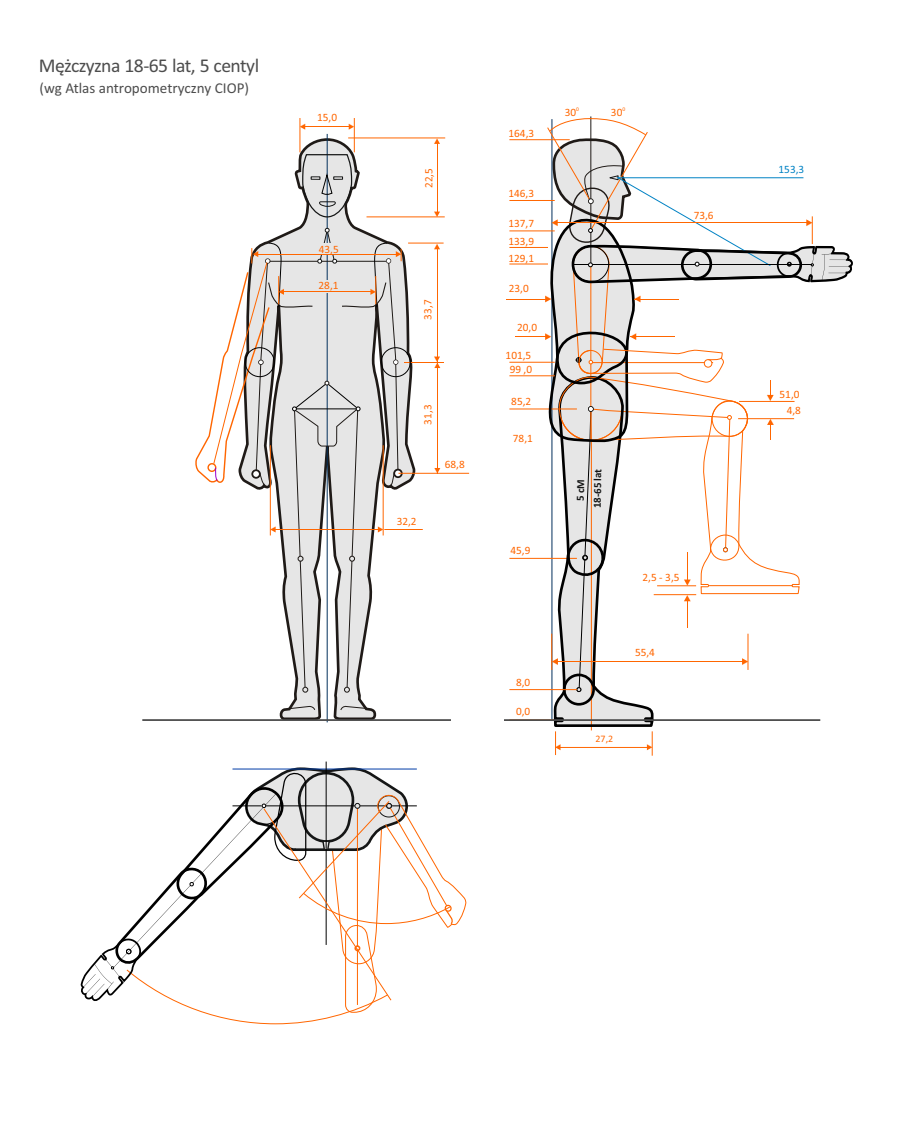
<style>
.page{position:relative;width:922px;height:1134px;background:#fff}
.page>*{position:absolute;margin:0;border:0;box-sizing:border-box;transform-origin:0 0}
.t1{font:19.62px "Calibri";letter-spacing:-.025em;color:#4d4d4d}
.t2{font:15.12px "Calibri";color:#4d4d4d}
.t3{font:11.25px/13.5px "Calibri";color:#f60;text-align:center}
.t4{font:11.25px "Calibri";color:#0082c4}
.t5{font:700 10.88px "Calibri";color:#151616}
.t6{font:10px "Calibri";color:#f60}
.t7{font:5.62px "Calibri";color:#f60}
</style>
<div class="page">
<hr style="left:509px;top:139px;width:60px;height:1px;background:#f60">
<hr style="left:509px;top:362px;width:45px;height:1px;background:#f60">
<hr style="left:509px;top:558px;width:67px;height:1px;background:#f60">
<hr style="left:509px;top:200px;width:45px;height:1px;background:#f60">
<hr style="left:509px;top:231px;width:45px;height:1px;background:#f60">
<hr style="left:509px;top:264px;width:39px;height:1px;background:#f60">
<hr style="left:590px;top:116px;width:1px;height:150px;background:#1f1a17">
<hr style="left:509px;top:409px;width:67px;height:1px;background:#f60">
<svg style="left:300px;top:124px;width:5px;height:6px"></svg>
<hr style="left:302px;top:126px;width:47px;height:1px;background:#f60">
<svg style="left:348px;top:124px;width:6px;height:6px"></svg>
<hr style="left:299px;top:118px;width:1px;height:34px;background:#f60">
<hr style="left:354px;top:118px;width:1px;height:34px;background:#f60">
<svg style="left:279px;top:137px;width:137px;height:582px"></svg>
<hr style="left:327px;top:134px;width:1px;height:588px;background:#03305c">
<hr style="left:348px;top:138px;width:97px;height:1px;background:#f60">
<hr style="left:366px;top:217px;width:78px;height:1px;background:#f60">
<svg style="left:301px;top:153px;width:52px;height:65px;background:#c4c4c5"></svg>
<hr style="left:408px;top:243px;width:35px;height:1px;background:#f60">
<hr style="left:404px;top:362px;width:39px;height:1px;background:#f60">
<hr style="left:398px;top:473px;width:71px;height:1px;background:#f60">
<svg style="left:287px;top:706px;width:28px;height:5px"></svg>
<svg style="left:340px;top:706px;width:30px;height:5px"></svg>
<div style="left:381px;top:347px;width:29px;height:30px;border:1px solid #000;border-radius:50%"></div>
<hr style="left:509px;top:689px;width:67px;height:1px;background:#f60">
<svg style="left:434px;top:139px;width:6px;height:5px"></svg>
<hr style="left:436px;top:143px;width:1px;height:70px;background:#f60">
<svg style="left:434px;top:212px;width:6px;height:5px"></svg>
<svg style="left:434px;top:244px;width:6px;height:5px"></svg>
<hr style="left:436px;top:249px;width:1px;height:224px;background:#f60">
<svg style="left:434px;top:468px;width:6px;height:5px"></svg>
<svg style="left:434px;top:357px;width:6px;height:11px"></svg>
<svg style="left:195px;top:227px;width:207px;height:466px"></svg>
<hr style="left:384px;top:529px;width:38px;height:1px;background:#f60">
<div style="left:315px;top:280px;width:21px;height:12px;background:#e6e6e6"></div>
<hr style="left:281px;top:292px;width:92px;height:1px;background:#f60">
<hr style="left:326px;top:761px;width:1px;height:184px;background:#000">
<svg style="left:80px;top:766px;width:386px;height:258px"></svg>
<hr style="left:142px;top:719px;width:309px;height:2px;background:#4d4d4d">
<hr style="left:504px;top:719px;width:316px;height:2px;background:#4d4d4d">
<hr style="left:506px;top:299px;width:42px;height:1px;background:#f60">
<hr style="left:515px;top:336px;width:34px;height:1px;background:#f60">
<hr style="left:509px;top:375px;width:45px;height:1px;background:#f60">
<hr style="left:509px;top:247px;width:39px;height:1px;background:#f60">
<svg style="left:542px;top:118px;width:311px;height:638px"></svg>
<h1 class="t1" style="left:39px;top:57px;width:222px">Mężczyzna 18-65 lat, 5 centyl</h1>
<h2 class="t2" style="left:40px;top:82px;width:211px">(wg Atlas antropometryczny CIOP)</h2>
<p class="t3" style="left:317px;top:111px;width:21px">15,0</p>
<p class="t3" style="left:319px;top:243px;width:21px">43,5</p>
<p class="t3" style="left:318px;top:279px;width:21px">28,1</p>
<p class="t3" style="left:508px;top:127px;width:27px">164,3</p>
<p class="t7" style="left:576px;top:107px;width:4px">0</p>
<p class="t3" style="left:564px;top:107px;width:13px">30</p>
<p class="t7" style="left:622px;top:107px;width:4px">0</p>
<p class="t3" style="left:610px;top:107px;width:13px">30</p>
<p class="t3" style="left:422px;top:188px;width:21px;rotate:-90deg">22,5</p>
<p class="t4" style="left:778px;top:164px;width:27px">153,3</p>
<p class="t3" style="left:693px;top:210px;width:21px">73,6</p>
<p class="t3" style="left:508px;top:187px;width:27px">146,3</p>
<p class="t3" style="left:508px;top:217px;width:27px">137,7</p>
<p class="t3" style="left:508px;top:236px;width:27px">133,9</p>
<p class="t3" style="left:508px;top:252px;width:27px">129,1</p>
<p class="t3" style="left:422px;top:320px;width:21px;rotate:-90deg">33,7</p>
<p class="t3" style="left:422px;top:424px;width:21px;rotate:-90deg">31,3</p>
<p class="t3" style="left:444px;top:459px;width:21px">68,8</p>
<p class="t3" style="left:396px;top:516px;width:21px">32,2</p>
<p class="t3" style="left:508px;top:282px;width:21px">23,0</p>
<p class="t3" style="left:517px;top:321px;width:21px">20,0</p>
<p class="t3" style="left:505px;top:350px;width:28px">101,5<br>99 ,0</p>
<p class="t3" style="left:511px;top:396px;width:21px">85,2</p>
<p class="t3" style="left:513px;top:432px;width:21px">78,1</p>
<p class="t3" style="left:510px;top:545px;width:21px">45,9</p>
<p class="t5" style="left:592px;top:508px;width:41px;rotate:-89deg">18-65 lat</p>
<p class="t3" style="left:642px;top:571px;width:38px">2,5 - 3,5</p>
<p class="t3" style="left:779px;top:387px;width:23px;line-height:16.1px;text-align:right">51,0<br>4,8</p>
<p class="t3" style="left:516px;top:676px;width:16px">8,0</p>
<p class="t3" style="left:516px;top:705px;width:16px">0,0</p>
<p class="t3" style="left:635px;top:646px;width:21px">55,4</p>
<p class="t6" style="left:595px;top:735px;width:19px">27,2</p>
</div>
